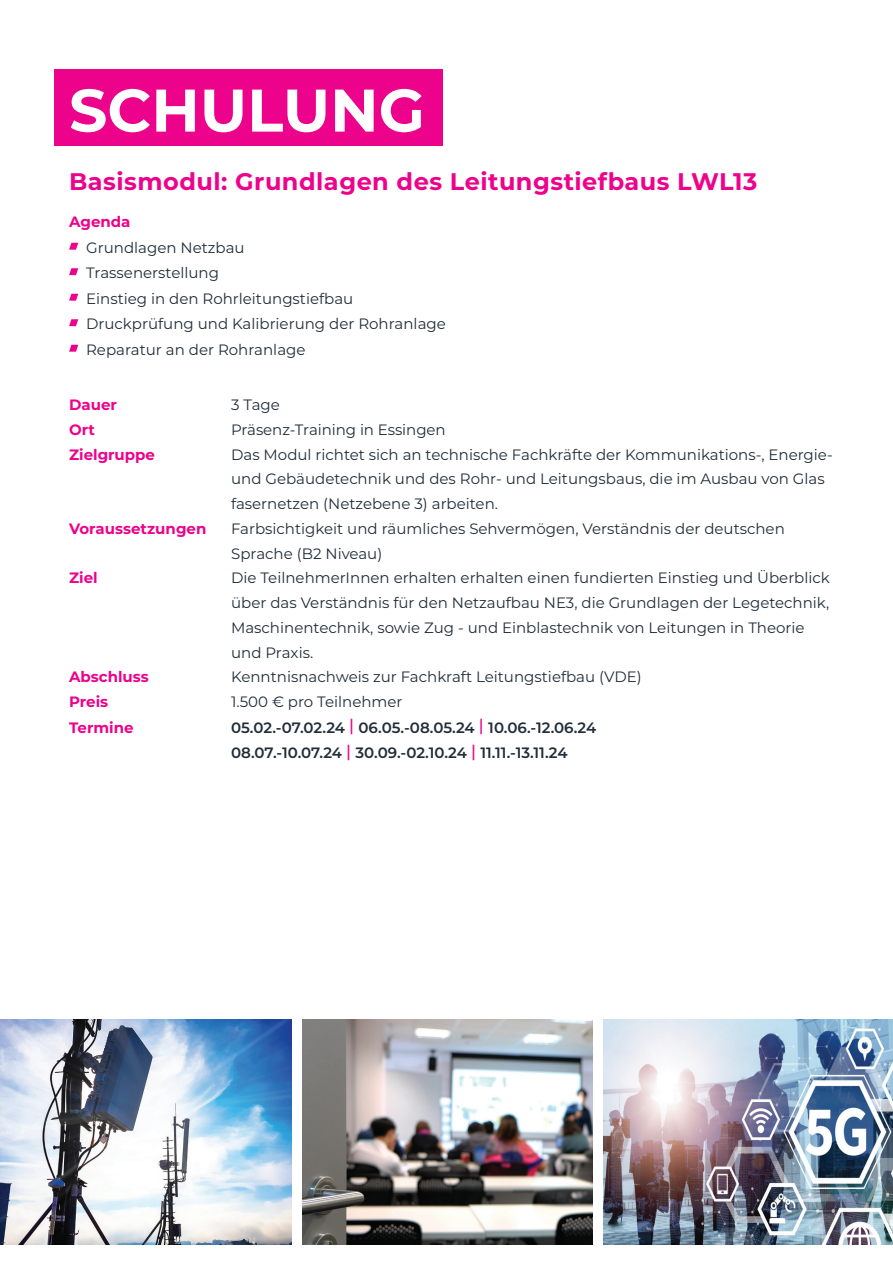
<style>
.page{position:relative;width:893px;height:1263px;background:#fff}
.page>*{position:absolute;margin:0;border:0;box-sizing:border-box;transform-origin:0 0}
.t1{font:700 60px "Montserrat";color:#fff}
.t2{font:700 24px "Montserrat";letter-spacing:.02em;color:#ed028c}
.t3{font:15px/24.8px "Montserrat";color:#212d39}
.t4{font:600 15px/25.5px "Montserrat";color:#212d39}
.t5{font:700 15px "Montserrat";color:#ed028c}
.s1{font-weight:500;font-size:16.5px;color:#ed028c}
</style>
<div class="page">
<div style="left:54px;top:70px;width:388px;height:76px;background:#ed028c"></div>
<img style="left:303px;top:1019px;width:289px;height:225px">
<svg style="left:69px;top:243px;width:9px;height:7px"></svg>
<svg style="left:69px;top:268px;width:9px;height:7px"></svg>
<svg style="left:69px;top:294px;width:9px;height:7px"></svg>
<svg style="left:69px;top:319px;width:9px;height:7px"></svg>
<svg style="left:69px;top:345px;width:9px;height:7px"></svg>
<img style="left:0;top:1019px;width:291px;height:225px">
<img style="left:604px;top:1019px;width:289px;height:225px">
<h1 class="t1" style="left:69px;top:67px;width:357px">SCHULUNG</h1>
<h2 class="t2" style="left:69px;top:164px;width:690px">Basismodul: Grundlagen des Leitungstiefbaus LWL13</h2>
<p class="t5" style="left:69px;top:211px;width:63px">Agenda</p>
<p class="t3" style="left:86px;top:234px;width:361px;line-height:25.5px">Grundlagen Netzbau<br>Trassenerstellung<br>Einstieg in den Rohrleitungstiefbau<br>Druckprüfung und Kalibrierung der Rohranlage<br>Reparatur an der Rohranlage</p>
<p class="t5" style="left:69px;top:394px;width:49px">Dauer</p>
<p class="t3" style="left:231px;top:392px;width:50px">3 Tage</p>
<p class="t5" style="left:69px;top:419px;width:27px">Ort</p>
<p class="t3" style="left:231px;top:417px;width:216px">Präsenz-Training in Essingen</p>
<p class="t5" style="left:69px;top:443px;width:87px">Zielgruppe</p>
<p class="t3" style="left:231px;top:441px;width:603px">Das Modul richtet sich an technische Fachkräfte der Kommunikations-, Energie&shy;und Gebäudetechnik und des Rohr- und Leitungsbaus, die im Ausbau von Glas fasernetzen (Netzebene 3) arbeiten.</p>
<p class="t5" style="left:69px;top:518px;width:139px">Voraussetzungen</p>
<p class="t3" style="left:231px;top:516px;width:555px">Farbsichtigkeit und räumliches Sehvermögen, Verständnis der deutschen<br>Sprache (B2 Niveau)</p>
<p class="t5" style="left:69px;top:567px;width:30px">Ziel</p>
<p class="t3" style="left:231px;top:565px;width:600px">Die TeilnehmerInnen erhalten erhalten einen fundierten Einstieg und Überblick über das Verständnis für den Netzaufbau NE3, die Grundlagen der Legetechnik, Maschinentechnik, sowie Zug - und Einblastechnik von Leitungen in Theorie und Praxis.</p>
<p class="t5" style="left:69px;top:666px;width:81px">Abschluss</p>
<p class="t3" style="left:231px;top:664px;width:412px">Kenntnisnachweis zur Fachkraft Leitungstiefbau (VDE)</p>
<p class="t5" style="left:69px;top:691px;width:41px">Preis</p>
<p class="t3" style="left:231px;top:689px;width:173px">1.500 € pro Teilnehmer</p>
<p class="t5" style="left:69px;top:716px;width:66px">Termine</p>
<p class="t4" style="left:231px;top:714px;width:367px">05.02.-07.02.24 <span class="s1">|</span> 06.05.-08.05.24 <span class="s1">|</span> 10.06.-12.06.24<br>08.07.-10.07.24 <span class="s1">|</span> 30.09.-02.10.24 <span class="s1">|</span> 11.11.-13.11.24</p>
</div>
